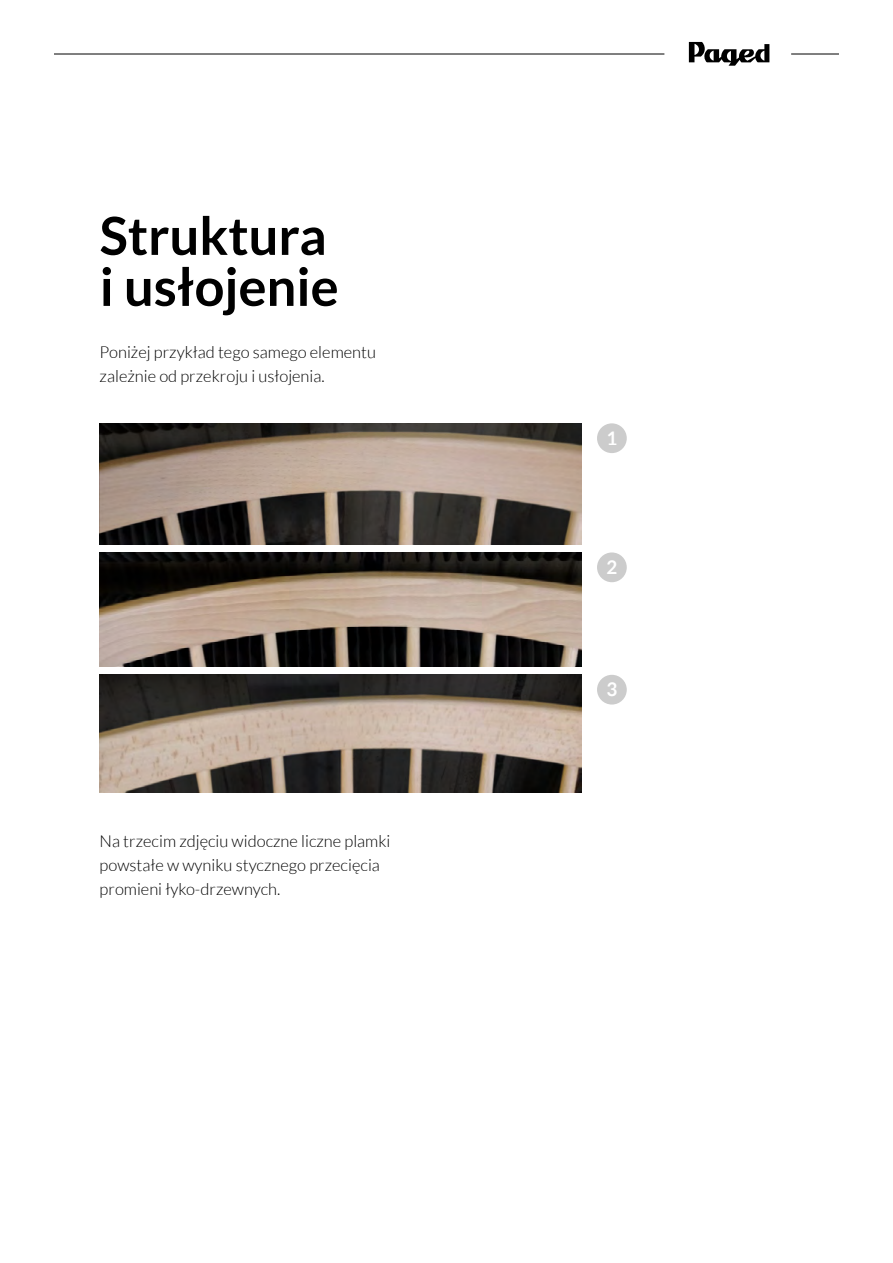
<style>
.page{position:relative;width:893px;height:1263px;background:#fff}
.page>*{position:absolute;margin:0;border:0;box-sizing:border-box;transform-origin:0 0}
.Styl_akapitowy_1{font:700 52.5px "Lato";color:#000}
.Styl_akapitowy_1-2{font:700 18.75px "Lato";color:#fff}
.t1{font:300 16.5px/24px "Lato";color:#000}
</style>
<div class="page">
<hr style="left:54px;top:54px;width:610px;height:1px;background:#000">
<hr style="left:791px;top:54px;width:48px;height:1px;background:#000">
<svg style="left:689px;top:42px;width:80px;height:24px"></svg>
<img style="left:100px;top:423px;width:481px;height:121px">
<img style="left:100px;top:675px;width:481px;height:118px">
<img style="left:100px;top:552px;width:481px;height:115px">
<div style="left:597px;top:423px;width:30px;height:30px;background:#ccc;border-radius:50%"></div>
<div style="left:597px;top:552px;width:30px;height:30px;background:#ccc;border-radius:50%"></div>
<div style="left:597px;top:675px;width:30px;height:29px;background:#ccc;border-radius:50%"></div>
<p class="Styl_akapitowy_1" style="left:100px;top:206px;width:229px">Struktura</p>
<p class="Styl_akapitowy_1" style="left:100px;top:257px;width:240px">i usłojenie</p>
<p class="t1" style="left:100px;top:340px;width:278px">Poniżej przykład tego samego elementu zależnie od przekroju i usłojenia.</p>
<p class="t1" style="left:100px;top:829px;width:292px">Na trzecim zdjęciu widoczne liczne plamki powstałe w wyniku stycznego przecięcia promieni łyko-drzewnych.</p>
<p class="Styl_akapitowy_1-2" style="left:606px;top:427px;width:12px">1</p>
<p class="Styl_akapitowy_1-2" style="left:606px;top:556px;width:12px">2</p>
<p class="Styl_akapitowy_1-2" style="left:606px;top:679px;width:12px">3</p>
</div>
